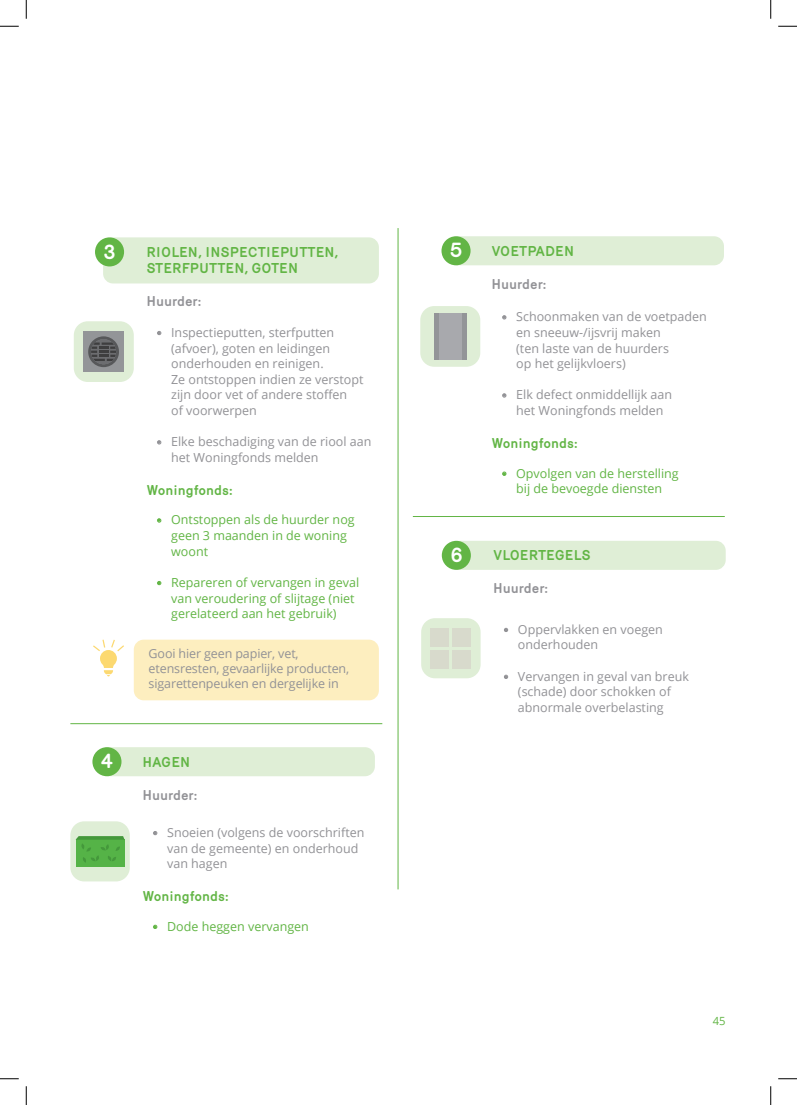
<style>
.page{position:relative;width:797px;height:1105px;background:#fff}
.page>*{position:absolute;margin:0;border:0;box-sizing:border-box;transform-origin:0 0}
.t1{font:700 20.5px "Merkury";color:#fff}
.t2{font:700 13.75px/16.5px "Merkury";color:#62b545}
.t3{font:700 13.75px "Merkury";color:#929296}
.t4{font:12.5px/15.6px "Open Sans";color:#929296}
.t5{font:12.5px/15.6px "Open Sans";color:#62b545}
.t6{font:11.25px "Open Sans";color:#62b545}
.s1{font-family:"Merkury"}
</style>
<div class="page">
<hr style="left:398px;top:228px;width:1px;height:661px;background:#62b545">
<hr style="left:70px;top:723px;width:312px;height:1px;background:#62b545">
<hr style="left:413px;top:516px;width:311px;height:1px;background:#62b545">
<div style="left:103px;top:237px;width:276px;height:46px;background:#dfeed6;border-radius:10px"></div>
<div style="left:95px;top:237px;width:29px;height:29px;background:#62b545;border-radius:50%"></div>
<div style="left:74px;top:321px;width:60px;height:61px;background:#dfeed6;border-radius:14px"></div>
<div style="left:84px;top:331px;width:40px;height:41px;background:#939598"></div>
<svg style="left:88px;top:336px;width:31px;height:31px"></svg>
<div style="left:134px;top:640px;width:245px;height:60px;background:#fdeebf;border-radius:10px"></div>
<svg style="left:93px;top:639px;width:31px;height:37px"></svg>
<div style="left:99px;top:747px;width:276px;height:29px;background:#dfeed6;border-radius:10px"></div>
<div style="left:92px;top:747px;width:29px;height:29px;background:#62b545;border-radius:50%"></div>
<div style="left:70px;top:821px;width:60px;height:60px;background:#dfeed6;border-radius:14px"></div>
<div style="left:76px;top:840px;width:49px;height:27px;background:#55b347"></div>
<svg style="left:76px;top:836px;width:49px;height:27px"></svg>
<div style="left:448px;top:236px;width:276px;height:29px;background:#dfeed6;border-radius:10px"></div>
<div style="left:441px;top:236px;width:29px;height:29px;background:#62b545;border-radius:50%"></div>
<div style="left:420px;top:306px;width:60px;height:61px;background:#dfeed6;border-radius:14px"></div>
<div style="left:438px;top:313px;width:24px;height:46px;background:#a8a9ad"></div>
<div style="left:462px;top:313px;width:5px;height:46px;background:#939598"></div>
<div style="left:433px;top:313px;width:5px;height:46px;background:#939598"></div>
<div style="left:450px;top:541px;width:275px;height:29px;background:#dfeed6;border-radius:10px"></div>
<div style="left:442px;top:541px;width:29px;height:29px;background:#62b545;border-radius:50%"></div>
<div style="left:421px;top:618px;width:59px;height:60px;background:#dfeed6;border-radius:14px"></div>
<div style="left:430px;top:628px;width:19px;height:18px;background:#d8dacc"></div>
<div style="left:452px;top:628px;width:19px;height:18px;background:#d8dacc"></div>
<div style="left:430px;top:650px;width:19px;height:19px;background:#d8dacc"></div>
<div style="left:452px;top:650px;width:19px;height:19px;background:#d8dacc"></div>
<svg style="left:0;top:25px;width:19px;height:2px"></svg>
<svg style="left:778px;top:25px;width:19px;height:2px"></svg>
<svg style="left:0;top:1078px;width:19px;height:1px"></svg>
<svg style="left:778px;top:1078px;width:19px;height:1px"></svg>
<svg style="left:25px;top:0;width:2px;height:19px"></svg>
<svg style="left:25px;top:1086px;width:2px;height:19px"></svg>
<svg style="left:770px;top:0;width:1px;height:19px"></svg>
<svg style="left:770px;top:1086px;width:1px;height:19px"></svg>
<h1 class="t1" style="left:104px;top:236px;width:14px">3</h1>
<h1 class="t1" style="left:101px;top:746px;width:13px">4</h1>
<p class="t2" style="left:146px;top:242px;width:193px">RIOLEN, INSPECTIEPUTTEN,<br>STERFPUTTEN, GOTEN</p>
<p class="t3" style="left:146px;top:291px;width:57px">Huurder:</p>
<p class="t4" style="left:171px;top:324px;width:194px;text-indent:-14px"><span class="s1">•</span> Inspectieputten, sterfputten (afvoer), goten en leidingen onderhouden en reinigen.<br>Ze ontstoppen indien ze verstopt zijn door vet of andere stoffen<br>of voorwerpen</p>
<p class="t4" style="left:171px;top:434px;width:202px;text-indent:-14px"><span class="s1">•</span> Elke beschadiging van de riool aan het Woningfonds melden</p>
<p class="t2" style="left:146px;top:481px;width:88px">Woningfonds:</p>
<p class="t5" style="left:171px;top:512px;width:185px;text-indent:-14px"><span class="s1">•</span> Ontstoppen als de huurder nog geen 3 maanden in de woning woont</p>
<p class="t5" style="left:171px;top:574px;width:189px;text-indent:-14px"><span class="s1">•</span> Repareren of vervangen in geval van veroudering of slijtage (niet gerelateerd aan het gebruik)</p>
<p class="t4" style="left:149px;top:645px;width:202px;line-height:15px">Gooi hier geen papier, vet, etensresten, gevaarlijke producten, sigarettenpeuken en dergelijke in</p>
<p class="t2" style="left:142px;top:752px;width:49px">HAGEN</p>
<p class="t3" style="left:142px;top:784px;width:57px">Huurder:</p>
<p class="t4" style="left:167px;top:824px;width:199px;text-indent:-14px"><span class="s1">•</span> Snoeien (volgens de voorschriften van de gemeente) en onderhoud van hagen</p>
<p class="t2" style="left:142px;top:887px;width:88px">Woningfonds:</p>
<p class="t5" style="left:153px;top:918px;width:157px"><span class="s1">•</span> Dode heggen vervangen</p>
<h1 class="t1" style="left:450px;top:235px;width:14px">5</h1>
<h1 class="t1" style="left:450px;top:539px;width:14px">6</h1>
<p class="t2" style="left:491px;top:241px;width:84px">VOETPADEN</p>
<p class="t3" style="left:491px;top:274px;width:57px">Huurder:</p>
<p class="t4" style="left:516px;top:309px;width:192px;text-indent:-14px"><span class="s1">•</span> Schoonmaken van de voetpaden en sneeuw-/ijsvrij maken<br>(ten laste van de huurders<br>op het gelijkvloers)</p>
<p class="t4" style="left:502px;top:387px;width:172px;text-align:center"><span class="s1">•</span> Elk defect onmiddellijk aan het Woningfonds melden</p>
<p class="t2" style="left:491px;top:434px;width:88px">Woningfonds:</p>
<p class="t5" style="left:502px;top:465px;width:178px;text-align:center"><span class="s1">•</span> Opvolgen van de herstelling bij de bevoegde diensten</p>
<p class="t2" style="left:493px;top:546px;width:99px">VLOERTEGELS</p>
<p class="t3" style="left:493px;top:578px;width:57px">Huurder:</p>
<p class="t4" style="left:518px;top:621px;width:146px;text-indent:-14px"><span class="s1">•</span> Oppervlakken en voegen onderhouden</p>
<p class="t4" style="left:518px;top:668px;width:172px;text-indent:-14px"><span class="s1">•</span> Vervangen in geval van breuk (schade) door schokken of abnormale overbelasting</p>
<p class="t6" style="left:712px;top:1013px;width:14px">45</p>
</div>
